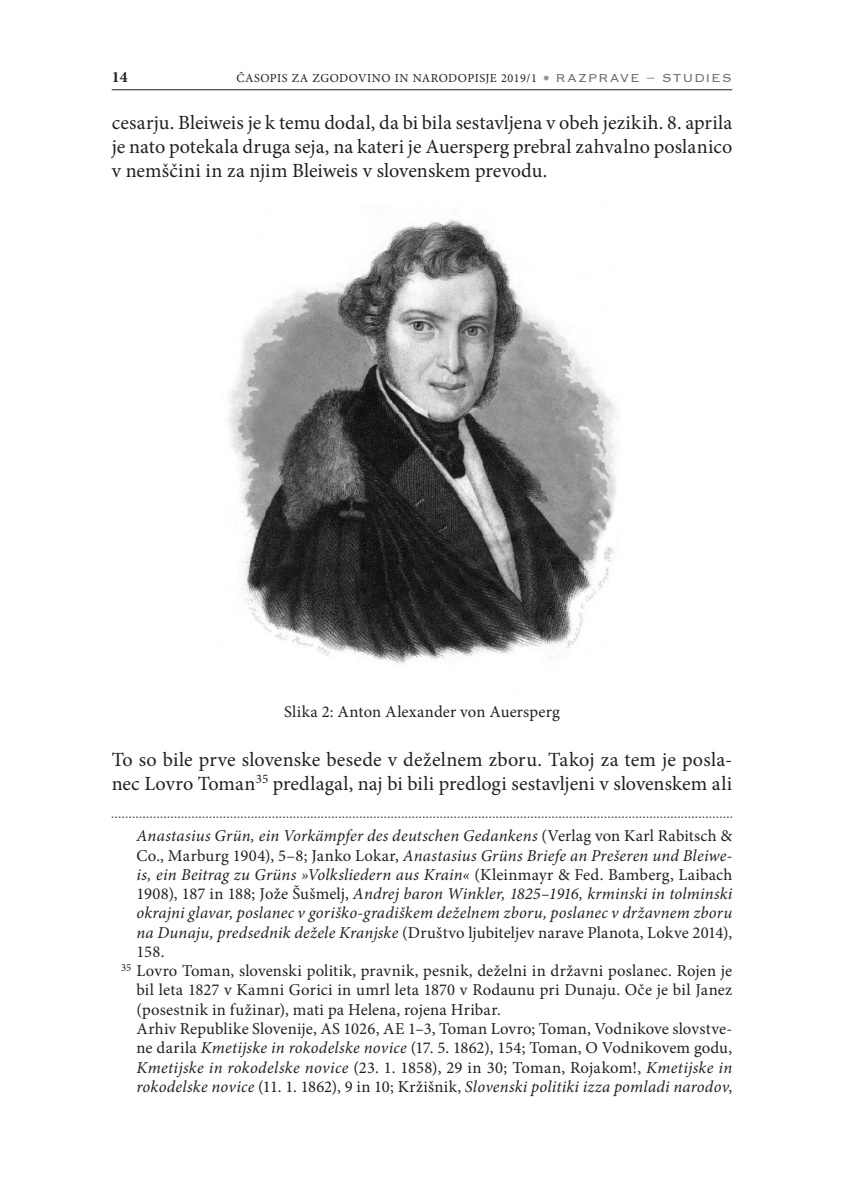
<style>
.page{position:relative;width:844px;height:1191px;background:#fff}
.page>*{position:absolute;margin:0;border:0;box-sizing:border-box;transform-origin:0 0}
.t1{font:20.12px/24px "Minion Pro";letter-spacing:.005em;color:#231f20;text-align:justify}
.t2{font:italic 16.62px "Minion Pro";letter-spacing:.015em;color:#231f20}
.t3{font:16.62px "Minion Pro";letter-spacing:.01em;color:#231f20}
.t4{font:700 15.75px "Minion Pro";color:#231f20}
.t5{font:12.25px "Minion Pro";letter-spacing:.035em;color:#231f20}
.s1{font-size:18.38px;color:#939598}
.s2{font-family:"Copperplate Gothic BT";font-size:14.88px;color:#6c6d70}
.s3{font-style:normal}
.s4{font-style:italic}
</style>
<div class="page">
<hr style="left:112px;top:89px;width:620px;height:1px;background:#231f20">
<img style="left:228px;top:219px;width:390px;height:445px">
<svg style="left:112px;top:817px;width:620px;height:1px"></svg>
<p class="t4" style="left:112px;top:66px;width:18px">14</p>
<p class="t5" style="left:236px;top:70px;width:496px">ČASOPIS ZA ZGODOVINO IN NARODOPISJE 2019/1 <span class="s1">•</span> <span class="s2">razprave – studies</span></p>
<p class="t1" style="left:112px;top:110px;width:622px">cesarju. Bleiweis je k temu dodal, da bi bila sestavljena v obeh jezikih. 8. aprila je nato potekala druga seja, na kateri je Auersperg prebral zahvalno poslanico v nemščini in za njim Bleiweis v slovenskem prevodu.</p>
<p class="t3" style="left:284px;top:701px;width:277px">Slika 2: Anton Alexander von Auersperg</p>
<p class="t1" style="left:112px;top:747px;width:622px">To so bile prve slovenske besede v deželnem zboru. Takoj za tem je posla&shy;nec Lovro Toman<sup>35</sup> predlagal, naj bi bili predlogi sestavljeni v slovenskem ali</p>
<p class="t2" style="left:136px;top:824px;width:597px">Anastasius Grün, ein Vorkämpfer des deutschen Gedankens <span class="s3">(Verlag von Karl Rabitsch &amp;</span></p>
<p class="t2" style="left:136px;top:844px;width:597px"><span class="s3">Co., Marburg 1904), 5–8; Janko Lokar,</span> Anastasius Grüns Briefe an Prešeren und Bleiwe-</p>
<p class="t2" style="left:136px;top:863px;width:597px">is, ein Beitrag zu Grüns »Volksliedern aus Krain« <span class="s3">(Kleinmayr &amp; Fed. Bamberg, Laibach</span></p>
<p class="t2" style="left:136px;top:882px;width:597px"><span class="s3">1908), 187 in 188; Jože Šušmelj,</span> Andrej baron Winkler, 1825–1916, krminski in tolminski</p>
<p class="t2" style="left:136px;top:901px;width:597px">okrajni glavar, poslanec v goriško-gradiškem deželnem zboru, poslanec v državnem zboru</p>
<p class="t3" style="left:136px;top:921px;width:597px"><span class="s4">na Dunaju, predsednik dežele Kranjske</span> (Društvo ljubiteljev narave Planota, Lokve 2014),</p>
<p class="t3" style="left:136px;top:940px;width:29px">158.</p>
<p class="t3" style="left:121px;top:959px;width:612px"><sup>35</sup> Lovro Toman, slovenski politik, pravnik, pesnik, deželni in državni poslanec. Rojen je</p>
<p class="t3" style="left:136px;top:979px;width:597px">bil leta 1827 v Kamni Gorici in umrl leta 1870 v Rodaunu pri Dunaju. Oče je bil Janez</p>
<p class="t3" style="left:136px;top:998px;width:366px">(posestnik in fužinar), mati pa Helena, rojena Hribar.</p>
<p class="t3" style="left:136px;top:1017px;width:597px">Arhiv Republike Slovenije, AS 1026, AE 1–3, Toman Lovro; Toman, Vodnikove slovstve-</p>
<p class="t3" style="left:136px;top:1036px;width:597px">ne darila <span class="s4">Kmetijske in rokodelske novice</span> (17. 5. 1862), 154; Toman, O Vodnikovem godu,</p>
<p class="t2" style="left:136px;top:1055px;width:597px">Kmetijske in rokodelske novice <span class="s3">(23. 1. 1858), 29 in 30; Toman, Rojakom!,</span> Kmetijske in</p>
<p class="t2" style="left:136px;top:1075px;width:597px">rokodelske novice <span class="s3">(11. 1. 1862), 9 in 10; Kržišnik,</span> Slovenski politiki izza pomladi narodov<span class="s3">,</span></p>
</div>
